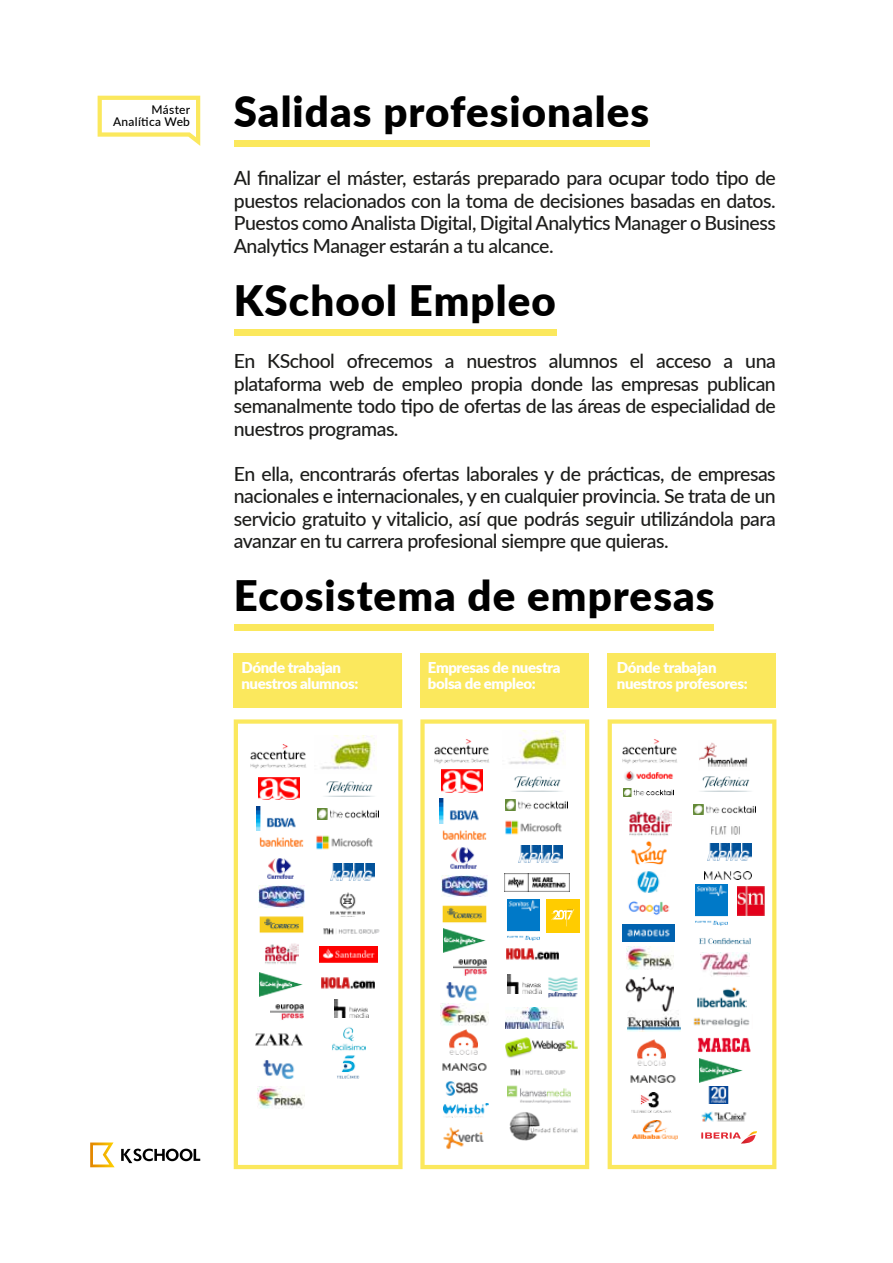
<style>
.page{position:relative;width:893px;height:1263px;background:#fff}
.page>*{position:absolute;margin:0;border:0;box-sizing:border-box;transform-origin:0 0}
.t1{font:900 42px "Lato";letter-spacing:.025em;color:#000}
.t2{font:500 19.5px/22.5px "Lato";letter-spacing:-.025em;color:#1d1d1b;text-align:justify}
.t3{font:900 15px/16.5px "Lato";letter-spacing:-.025em;color:#fff}
.t4{font:500 12px/12px "Lato";letter-spacing:.025em;color:#000;text-align:right}
</style>
<div class="page">
<svg style="left:234px;top:719px;width:169px;height:450px"></svg>
<svg style="left:420px;top:719px;width:169px;height:450px"></svg>
<svg style="left:608px;top:719px;width:168px;height:450px"></svg>
<div style="left:233px;top:653px;width:169px;height:54px;background:#fbe85d"></div>
<div style="left:420px;top:653px;width:169px;height:54px;background:#fbe85d"></div>
<div style="left:607px;top:653px;width:169px;height:54px;background:#fbe85d"></div>
<svg style="left:98px;top:96px;width:102px;height:50px"></svg>
<svg style="left:90px;top:1142px;width:25px;height:25px"></svg>
<svg style="left:121px;top:1148px;width:79px;height:15px"></svg>
<img style="left:249px;top:956px;width:65px;height:19px">
<img style="left:249px;top:982px;width:65px;height:18px">
<img style="left:618px;top:761px;width:61px;height:29px">
<img style="left:436px;top:1052px;width:57px;height:29px">
<img style="left:249px;top:733px;width:60px;height:45px">
<img style="left:257px;top:835px;width:49px;height:15px">
<img style="left:264px;top:940px;width:34px;height:32px">
<img style="left:260px;top:972px;width:43px;height:25px">
<img style="left:314px;top:735px;width:63px;height:38px">
<img style="left:330px;top:863px;width:44px;height:17px">
<img style="left:309px;top:830px;width:71px;height:26px">
<img style="left:320px;top:924px;width:62px;height:14px">
<img style="left:506px;top:1065px;width:62px;height:14px">
<img style="left:319px;top:947px;width:59px;height:16px">
<img style="left:335px;top:1056px;width:25px;height:23px">
<img style="left:258px;top:777px;width:41px;height:23px">
<img style="left:257px;top:806px;width:42px;height:25px">
<img style="left:256px;top:856px;width:49px;height:25px">
<img style="left:251px;top:909px;width:60px;height:31px">
<img style="left:259px;top:886px;width:45px;height:21px">
<img style="left:270px;top:1002px;width:34px;height:19px">
<img style="left:331px;top:1022px;width:34px;height:34px">
<img style="left:334px;top:999px;width:34px;height:19px">
<img style="left:331px;top:893px;width:34px;height:24px">
<img style="left:321px;top:975px;width:53px;height:16px">
<img style="left:258px;top:1086px;width:47px;height:23px">
<img style="left:319px;top:778px;width:59px;height:21px">
<img style="left:317px;top:808px;width:62px;height:11px">
<img style="left:503px;top:731px;width:62px;height:38px">
<img style="left:519px;top:845px;width:44px;height:17px">
<img style="left:498px;top:815px;width:70px;height:26px">
<img style="left:507px;top:975px;width:34px;height:18px">
<img style="left:506px;top:946px;width:53px;height:17px">
<img style="left:508px;top:773px;width:59px;height:22px">
<img style="left:506px;top:799px;width:61px;height:11px">
<img style="left:257px;top:1058px;width:44px;height:22px">
<img style="left:255px;top:1029px;width:47px;height:20px">
<img style="left:432px;top:729px;width:60px;height:44px">
<img style="left:440px;top:827px;width:49px;height:15px">
<img style="left:443px;top:929px;width:43px;height:23px">
<img style="left:700px;top:1058px;width:43px;height:24px">
<img style="left:441px;top:770px;width:41px;height:22px">
<img style="left:440px;top:799px;width:42px;height:24px">
<img style="left:439px;top:846px;width:49px;height:24px">
<img style="left:434px;top:899px;width:61px;height:30px">
<img style="left:442px;top:875px;width:45px;height:21px">
<img style="left:453px;top:958px;width:34px;height:19px">
<img style="left:441px;top:1003px;width:47px;height:22px">
<img style="left:627px;top:947px;width:47px;height:22px">
<img style="left:440px;top:980px;width:44px;height:23px">
<img style="left:450px;top:1029px;width:27px;height:26px">
<img style="left:507px;top:1084px;width:64px;height:19px">
<img style="left:508px;top:900px;width:31px;height:41px">
<img style="left:624px;top:1064px;width:57px;height:29px">
<img style="left:707px;top:844px;width:44px;height:17px">
<img style="left:696px;top:773px;width:59px;height:22px">
<img style="left:694px;top:804px;width:61px;height:11px">
<img style="left:620px;top:729px;width:60px;height:44px">
<img style="left:638px;top:1039px;width:27px;height:26px">
<img style="left:696px;top:885px;width:32px;height:41px">
<img style="left:505px;top:1008px;width:58px;height:20px">
<div style="left:546px;top:899px;width:33px;height:33px;background:#fc0"></div>
<svg style="left:551px;top:909px;width:23px;height:17px"></svg>
<img style="left:544px;top:974px;width:38px;height:27px">
<img style="left:443px;top:1080px;width:37px;height:16px">
<img style="left:507px;top:1109px;width:73px;height:34px">
<img style="left:441px;top:1124px;width:47px;height:27px">
<img style="left:504px;top:874px;width:65px;height:18px">
<img style="left:506px;top:1037px;width:74px;height:21px">
<img style="left:444px;top:1104px;width:45px;height:14px">
<img style="left:699px;top:1087px;width:39px;height:17px">
<img style="left:632px;top:1120px;width:45px;height:19px">
<img style="left:623px;top:928px;width:52px;height:13px">
<img style="left:629px;top:803px;width:42px;height:26px">
<img style="left:686px;top:929px;width:78px;height:24px">
<img style="left:627px;top:1010px;width:53px;height:21px">
<img style="left:709px;top:824px;width:33px;height:13px">
<img style="left:618px;top:888px;width:61px;height:40px">
<img style="left:632px;top:878px;width:33px;height:16px">
<img style="left:699px;top:740px;width:50px;height:30px">
<img style="left:616px;top:829px;width:65px;height:49px">
<img style="left:699px;top:1110px;width:50px;height:14px">
<img style="left:696px;top:979px;width:50px;height:36px">
<img style="left:704px;top:871px;width:47px;height:8px">
<img style="left:698px;top:1036px;width:52px;height:18px">
<img style="left:626px;top:976px;width:47px;height:36px">
<img style="left:737px;top:886px;width:28px;height:29px">
<img style="left:631px;top:1092px;width:40px;height:20px">
<img style="left:623px;top:788px;width:51px;height:9px">
<img style="left:701px;top:953px;width:48px;height:24px">
<img style="left:690px;top:1015px;width:62px;height:13px">
<svg style="left:701px;top:1131px;width:56px;height:12px"></svg>
<div style="left:234px;top:624px;width:480px;height:7px;background:#fbe85d"></div>
<div style="left:234px;top:330px;width:322px;height:6px;background:#fbe85d"></div>
<div style="left:234px;top:141px;width:416px;height:6px;background:#fbe85d"></div>
<p class="t4" style="left:113px;top:103px;width:79px">Máster<br>Analítica Web</p>
<h1 class="t1" style="left:234px;top:80px;width:417px">Salidas profesionales</h1>
<p class="t2" style="left:234px;top:166px;width:543px">Al finalizar el máster, estarás preparado para ocupar todo tipo de puestos relacionados con la toma de decisiones basadas en datos.<br>Puestos como Analista Digital, Digital Analytics Manager o Business Analytics Manager estarán a tu alcance.</p>
<h1 class="t1" style="left:234px;top:269px;width:323px">KSchool Empleo</h1>
<p class="t2" style="left:234px;top:349px;width:543px">En KSchool ofrecemos a nuestros alumnos el acceso a una plataforma web de empleo propia donde las empresas publican semanalmente todo tipo de ofertas de las áreas de especialidad de nuestros programas.</p>
<p class="t2" style="left:234px;top:462px;width:543px">En ella, encontrarás ofertas laborales y de prácticas, de empresas nacionales e internacionales, y en cualquier provincia. Se trata de un servicio gratuito y vitalicio, así que podrás seguir utilizándola para avanzar en tu carrera profesional siempre que quieras.</p>
<h1 class="t1" style="left:234px;top:564px;width:482px">Ecosistema de empresas</h1>
<p class="t3" style="left:241px;top:658px;width:118px">Dónde trabajan nuestros alumnos:</p>
<p class="t3" style="left:428px;top:658px;width:134px">Empresas de nuestra bolsa de empleo:</p>
<p class="t3" style="left:617px;top:658px;width:132px">Dónde trabajan nuestros profesores:</p>
</div>
